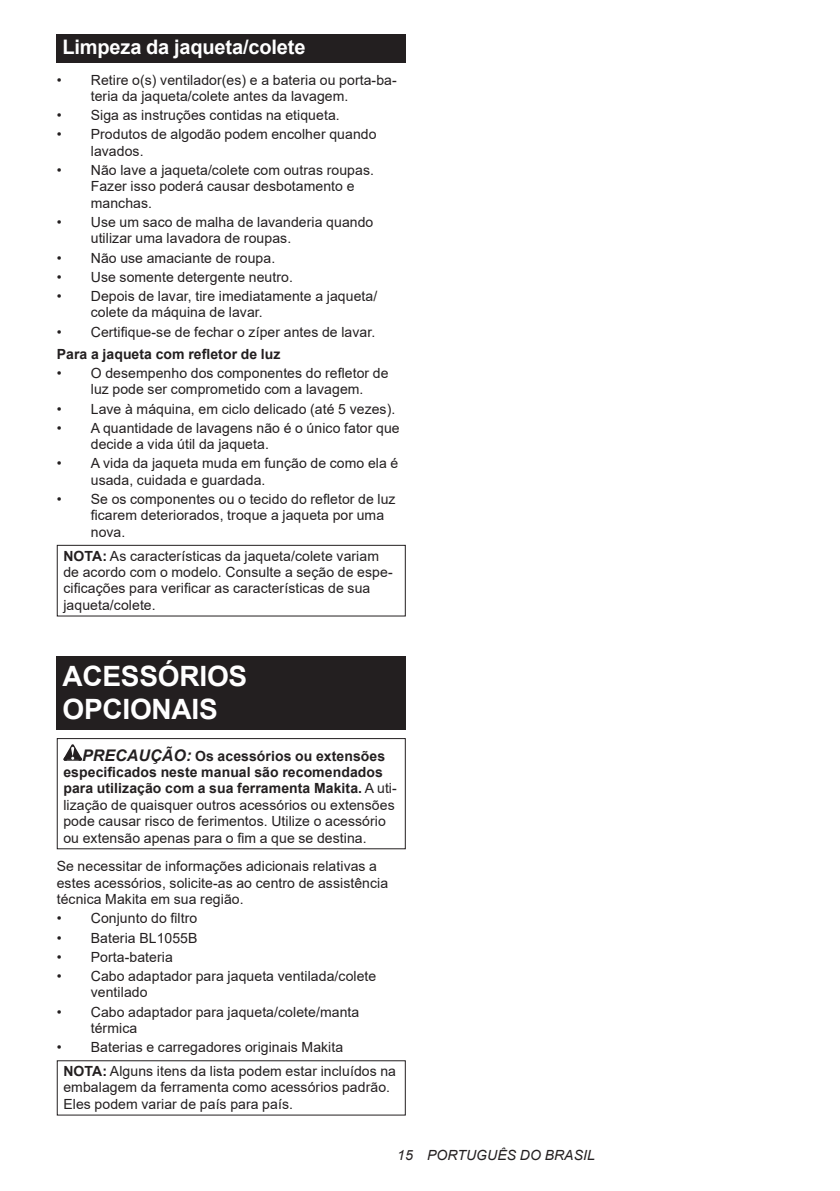
<style>
.page{position:relative;width:840px;height:1191px;background:#fff}
.page>*{position:absolute;margin:0;border:0;box-sizing:border-box;transform-origin:0 0}
.t1{font:700 28px/32.8px "Arial";letter-spacing:-.01em;color:#fff}
.t2{font:700 20px "Arial";letter-spacing:-.01em;color:#fff}
.t3{font:14px/16.4px "Arial";letter-spacing:.005em;color:#231f20}
.t4{font:700 14px "Arial";letter-spacing:.005em;color:#231f20}
.t5{font:italic 14px "Arial";letter-spacing:.005em;color:#231f20}
.s1{font-weight:700}
.s2{font-weight:700;font-style:italic;font-size:16px}
</style>
<div class="page">
<div style="left:57px;top:34px;width:348px;height:29px;background:#231f20"></div>
<div style="left:57px;top:545px;width:348px;height:71px;border:1px solid #231f20"></div>
<div style="left:57px;top:656px;width:348px;height:74px;background:#231f20"></div>
<svg style="left:63px;top:744px;width:19px;height:16px"></svg>
<div style="left:57px;top:738px;width:348px;height:111px;border:1px solid #231f20"></div>
<h2 class="t2" style="left:62px;top:33px;width:244px">Limpeza da jaqueta/colete</h2>
<p class="t3" style="left:91px;top:71px;width:307px;text-indent:-34px">• Retire o(s) ventilador(es) e a bateria ou porta-ba&shy;teria da jaqueta/colete antes da lavagem.</p>
<p class="t3" style="left:57px;top:107px;width:284px">• Siga as instruções contidas na etiqueta.</p>
<p class="t3" style="left:91px;top:126px;width:287px;text-indent:-34px">• Produtos de algodão podem encolher quando lavados.</p>
<p class="t3" style="left:91px;top:162px;width:284px;text-indent:-34px">• Não lave a jaqueta/colete com outras roupas.<br>Fazer isso poderá causar desbotamento e manchas.</p>
<p class="t3" style="left:91px;top:214px;width:284px;text-indent:-34px">• Use um saco de malha de lavanderia quando utilizar uma lavadora de roupas.</p>
<p class="t3" style="left:57px;top:249px;width:220px">• Não use amaciante de roupa.</p>
<p class="t3" style="left:57px;top:269px;width:238px">• Use somente detergente neutro.</p>
<p class="t3" style="left:91px;top:288px;width:288px;text-indent:-34px">• Depois de lavar, tire imediatamente a jaqueta/ colete da máquina de lavar.</p>
<p class="t3" style="left:57px;top:323px;width:320px">• Certifique-se de fechar o zíper antes de lavar.</p>
<p class="t4" style="left:57px;top:344px;width:225px">Para a jaqueta com refletor de luz</p>
<p class="t3" style="left:91px;top:365px;width:299px;text-indent:-34px">• O desempenho dos componentes do refletor de luz pode ser comprometido com a lavagem.</p>
<p class="t3" style="left:57px;top:400px;width:340px">• Lave à máquina, em ciclo delicado (até 5 vezes).</p>
<p class="t3" style="left:91px;top:419px;width:310px;text-indent:-34px">• A quantidade de lavagens não é o único fator que decide a vida útil da jaqueta.</p>
<p class="t3" style="left:91px;top:455px;width:309px;text-indent:-34px">• A vida da jaqueta muda em função de como ela é usada, cuidada e guardada.</p>
<p class="t3" style="left:91px;top:491px;width:306px;text-indent:-34px">• Se os componentes ou o tecido do refletor de luz ficarem deteriorados, troque a jaqueta por uma nova.</p>
<p class="t3" style="left:63px;top:547px;width:330px"><span class="s1">NOTA:</span> As características da jaqueta/colete variam de acordo com o modelo. Consulte a seção de espe&shy;cificações para verificar as características de sua jaqueta/colete.</p>
<h1 class="t1" style="left:62px;top:660px;width:186px">ACESSÓRIOS<br>OPCIONAIS</h1>
<p class="t3" style="left:63px;top:747px;width:335px;text-indent:19px"><span class="s2">PRECAUÇÃO:</span> <span class="s1">Os acessórios ou extensões especificados neste manual são recomendados para utilização com a sua ferramenta Makita.</span> A uti&shy;lização de quaisquer outros acessórios ou extensões pode causar risco de ferimentos. Utilize o acessório ou extensão apenas para o fim a que se destina.</p>
<p class="t3" style="left:57px;top:858px;width:333px">Se necessitar de informações adicionais relativas a estes acessórios, solicite-as ao centro de assistência técnica Makita em sua região.</p>
<p class="t3" style="left:57px;top:910px;width:142px">• Conjunto do filtro</p>
<p class="t3" style="left:57px;top:929px;width:142px">• Bateria BL1055B</p>
<p class="t3" style="left:57px;top:948px;width:117px">• Porta-bateria</p>
<p class="t3" style="left:91px;top:967px;width:287px;text-indent:-34px">• Cabo adaptador para jaqueta ventilada/colete ventilado</p>
<p class="t3" style="left:91px;top:1003px;width:270px;text-indent:-34px">• Cabo adaptador para jaqueta/colete/manta térmica</p>
<p class="t3" style="left:63px;top:1035px;width:334px;line-height:23.8px;text-indent:-7px">• Baterias e carregadores originais Makita<br><span class="s1">NOTA:</span> Alguns itens da lista podem estar incluídos na</p>
<p class="t3" style="left:63px;top:1079px;width:328px">embalagem da ferramenta como acessórios padrão.<br>Eles podem variar de país para país.</p>
<p class="t5" style="left:397px;top:1146px;width:199px">15 PORTUGUÊS DO BRASIL</p>
</div>
